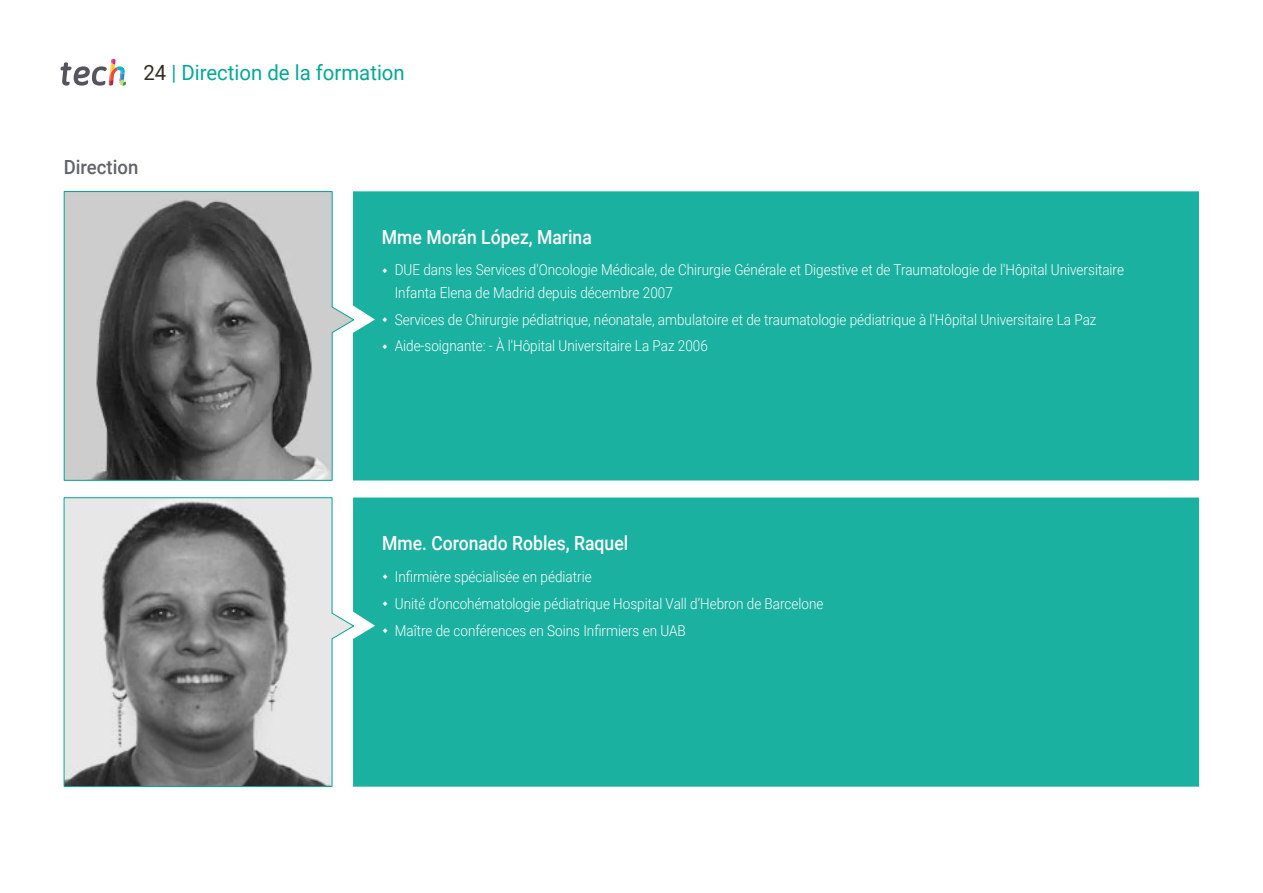
<style>
.page{position:relative;width:1263px;height:893px;background:#fff}
.page>*{position:absolute;margin:0;border:0;box-sizing:border-box;transform-origin:0 0}
.t1{font:21px "Roboto";color:#00a996}
.t2{font:500 19.5px "Roboto";color:#fff;scale:.9 1}
.t3{font:500 19.5px "Roboto";color:#61646a;scale:.95 1}
.t4{font:300 15px/26.7px "Roboto";color:#fff;scale:.9 1}
.s1{color:#312e20}
</style>
<div class="page">
<svg style="left:61px;top:59px;width:65px;height:27px"></svg>
<div style="left:354px;top:191px;width:845px;height:289px;background:#1ab1a0"></div>
<div style="left:354px;top:497px;width:845px;height:290px;background:#1ab1a0"></div>
<svg style="left:64px;top:191px;width:290px;height:290px;background:#858787"></svg>
<svg style="left:64px;top:497px;width:290px;height:290px;background:#a3a5a5"></svg>
<svg style="left:383px;top:268px;width:4px;height:5px"></svg>
<svg style="left:383px;top:317px;width:4px;height:5px"></svg>
<svg style="left:383px;top:344px;width:4px;height:5px"></svg>
<svg style="left:383px;top:575px;width:4px;height:5px"></svg>
<svg style="left:383px;top:601px;width:4px;height:5px"></svg>
<svg style="left:383px;top:628px;width:4px;height:5px"></svg>
<h1 class="t1" style="left:144px;top:57px;width:263px"><span class="s1">24</span> | Direction de la formation</h1>
<h2 class="t3" style="left:64px;top:154px;width:80px">Direction</h2>
<h2 class="t2" style="left:382px;top:223px;width:235px">Mme Morán López, Marina</h2>
<p class="t4" style="left:395px;top:258px;width:812px;line-height:22.5px">DUE dans les Services d'Oncologie Médicale, de Chirurgie Générale et Digestive et de Traumatologie de l'Hôpital Universitaire<br>Infanta Elena de Madrid depuis décembre 2007</p>
<p class="t4" style="left:395px;top:305px;width:781px">Services de Chirurgie pédiatrique, néonatale, ambulatoire et de traumatologie pédiatrique à l'Hôpital Universitaire La Paz<br>Aide-soignante: - À l'Hôpital Universitaire La Paz 2006</p>
<h2 class="t2" style="left:382px;top:530px;width:275px">Mme. Coronado Robles, Raquel</h2>
<p class="t4" style="left:395px;top:563px;width:478px">Infirmière spécialisée en pédiatrie<br>Unité d’oncohématologie pédiatrique Hospital Vall d’Hebron de Barcelone<br>Maître de conférences en Soins Infirmiers en UAB</p>
</div>
